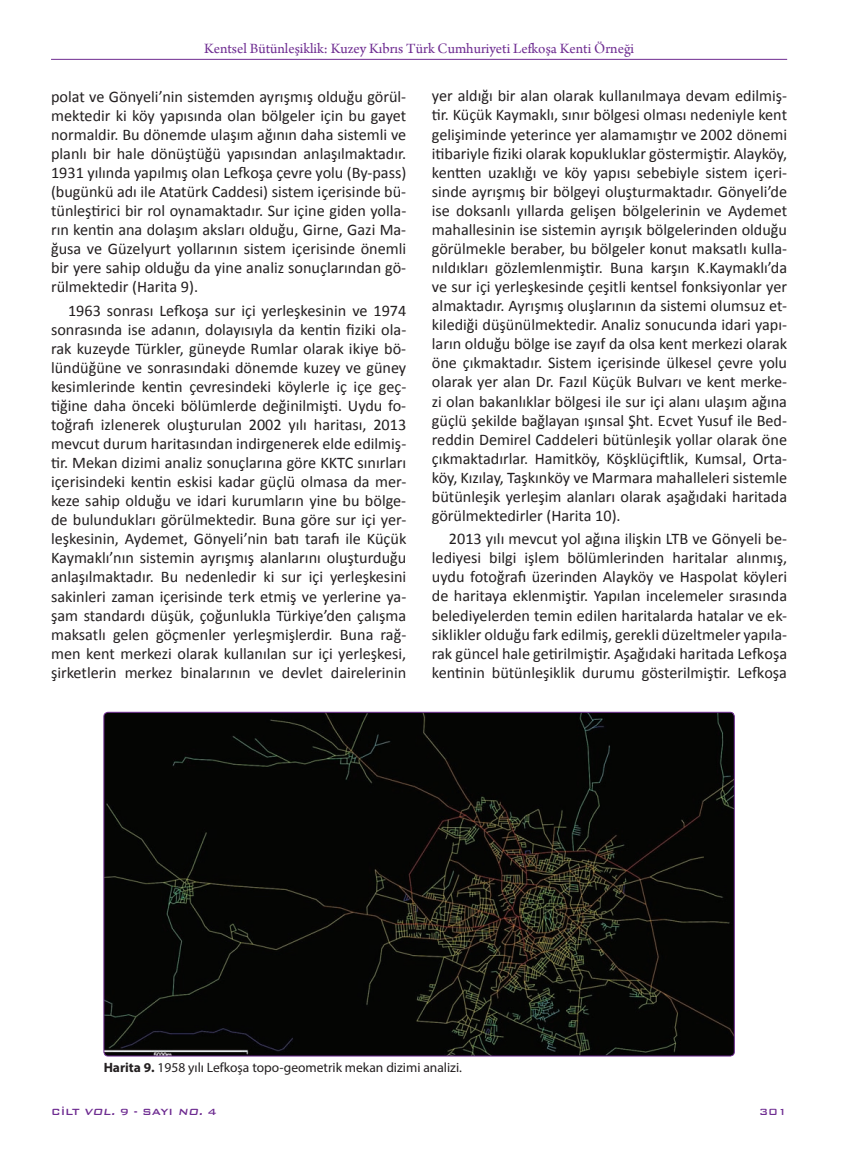
<style>
.page{position:relative;width:851px;height:1149px;background:#fff}
.page>*{position:absolute;margin:0;border:0;box-sizing:border-box;transform-origin:0 0}
.t1{font:16.2px/19px "Calibri";color:#231f20;text-align:justify}
.t2{font:15px "Arno Pro";color:#6e2c91}
.t3{font:13.5px "Myriad Pro";color:#231f20}
.t4{font:500 12px "Bank Gothic BT";color:#6e2c91}
.s1{font-weight:700}
.s2{font-style:italic}
</style>
<div class="page">
<hr style="left:51px;top:59px;width:736px;height:1px;background:#6e2c91">
<img style="left:104px;top:713px;width:630px;height:342px">
<p class="t2" style="left:204px;top:40px;width:431px">Kentsel Bütünleşiklik: Kuzey Kıbrıs Türk Cumhuriyeti Lefkoşa Kenti Örneği</p>
<p class="t1" style="left:51px;top:86px;width:357px">polat ve Gönyeli’nin sistemden ayrışmış olduğu görül&shy;mektedir ki köy yapısında olan bölgeler için bu gayet normaldir. Bu dönemde ulaşım ağının daha sistemli ve planlı bir hale dönüştüğü yapısından anlaşılmaktadır.<br>1931 yılında yapılmış olan Lefkoşa çevre yolu (By-pass) (bugünkü adı ile Atatürk Caddesi) sistem içerisinde bü&shy;tünleştirici bir rol oynamaktadır. Sur içine giden yolla&shy;rın kentin ana dolaşım aksları olduğu, Girne, Gazi Ma&shy;ğusa ve Güzelyurt yollarının sistem içerisinde önemli bir yere sahip olduğu da yine analiz sonuçlarından gö&shy;rülmektedir (Harita 9).</p>
<p class="t1" style="left:51px;top:300px;width:357px;text-indent:17px">1963 sonrası Lefkoşa sur içi yerleşkesinin ve 1974 sonrasında ise adanın, dolayısıyla da kentin fiziki ola&shy;rak kuzeyde Türkler, güneyde Rumlar olarak ikiye bö&shy;lündüğüne ve sonrasındaki dönemde kuzey ve güney kesimlerinde kentin çevresindeki köylerle iç içe geç&shy;tiğine daha önceki bölümlerde değinilmişti. Uydu fo&shy;toğrafı izlenerek oluşturulan 2002 yılı haritası, 2013 mevcut durum haritasından indirgenerek elde edilmiş&shy;tir. Mekan dizimi analiz sonuçlarına göre KKTC sınırları içerisindeki kentin eskisi kadar güçlü olmasa da mer&shy;keze sahip olduğu ve idari kurumların yine bu bölge&shy;de bulundukları görülmektedir. Buna göre sur içi yer&shy;leşkesinin, Aydemet, Gönyeli’nin batı tarafı ile Küçük Kaymaklı’nın sistemin ayrışmış alanlarını oluşturduğu anlaşılmaktadır. Bu nedenledir ki sur içi yerleşkesini sakinleri zaman içerisinde terk etmiş ve yerlerine ya&shy;şam standardı düşük, çoğunlukla Türkiye’den çalışma maksatlı gelen göçmenler yerleşmişlerdir. Buna rağ&shy;men kent merkezi olarak kullanılan sur içi yerleşkesi, şirketlerin merkez binalarının ve devlet dairelerinin</p>
<p class="t1" style="left:432px;top:86px;width:357px">yer aldığı bir alan olarak kullanılmaya devam edilmiş&shy;tir. Küçük Kaymaklı, sınır bölgesi olması nedeniyle kent gelişiminde yeterince yer alamamıştır ve 2002 dönemi itibariyle fiziki olarak kopukluklar göstermiştir. Alayköy, kentten uzaklığı ve köy yapısı sebebiyle sistem içeri&shy;sinde ayrışmış bir bölgeyi oluşturmaktadır. Gönyeli’de ise doksanlı yıllarda gelişen bölgelerinin ve Aydemet mahallesinin ise sistemin ayrışık bölgelerinden olduğu görülmekle beraber, bu bölgeler konut maksatlı kulla&shy;nıldıkları gözlemlenmiştir. Buna karşın K.Kaymaklı’da ve sur içi yerleşkesinde çeşitli kentsel fonksiyonlar yer almaktadır. Ayrışmış oluşlarının da sistemi olumsuz et&shy;kilediği düşünülmektedir. Analiz sonucunda idari yapı&shy;ların olduğu bölge ise zayıf da olsa kent merkezi olarak öne çıkmaktadır. Sistem içerisinde ülkesel çevre yolu olarak yer alan Dr. Fazıl Küçük Bulvarı ve kent merke&shy;zi olan bakanlıklar bölgesi ile sur içi alanı ulaşım ağına güçlü şekilde bağlayan ışınsal Şht. Ecvet Yusuf ile Bed&shy;reddin Demirel Caddeleri bütünleşik yollar olarak öne çıkmaktadırlar. Hamitköy, Köşklüçiftlik, Kumsal, Orta&shy;köy, Kızılay, Taşkınköy ve Marmara mahalleleri sistemle bütünleşik yerleşim alanları olarak aşağıdaki haritada görülmektedirler (Harita 10).</p>
<p class="t1" style="left:432px;top:528px;width:357px;text-indent:17px">2013 yılı mevcut yol ağına ilişkin LTB ve Gönyeli be&shy;lediyesi bilgi işlem bölümlerinden haritalar alınmış, uydu fotoğrafı üzerinden Alayköy ve Haspolat köyleri de haritaya eklenmiştir. Yapılan incelemeler sırasında belediyelerden temin edilen haritalarda hatalar ve ek&shy;siklikler olduğu fark edilmiş, gerekli düzeltmeler yapıla&shy;rak güncel hale getirilmiştir. Aşağıdaki haritada Lefkoşa kentinin bütünleşiklik durumu gösterilmiştir. Lefkoşa</p>
<p class="t3" style="left:104px;top:1059px;width:360px"><span class="s1">Harita 9.</span> 1958 yılı Lefkoşa topo-geometrik mekan dizimi analizi.</p>
<p class="t4" style="left:51px;top:1104px;width:167px">CİLT <span class="s2">VOL.</span> 9 - SAYI <span class="s2">NO.</span> 4</p>
<p class="t4" style="left:759px;top:1104px;width:29px">301</p>
</div>
